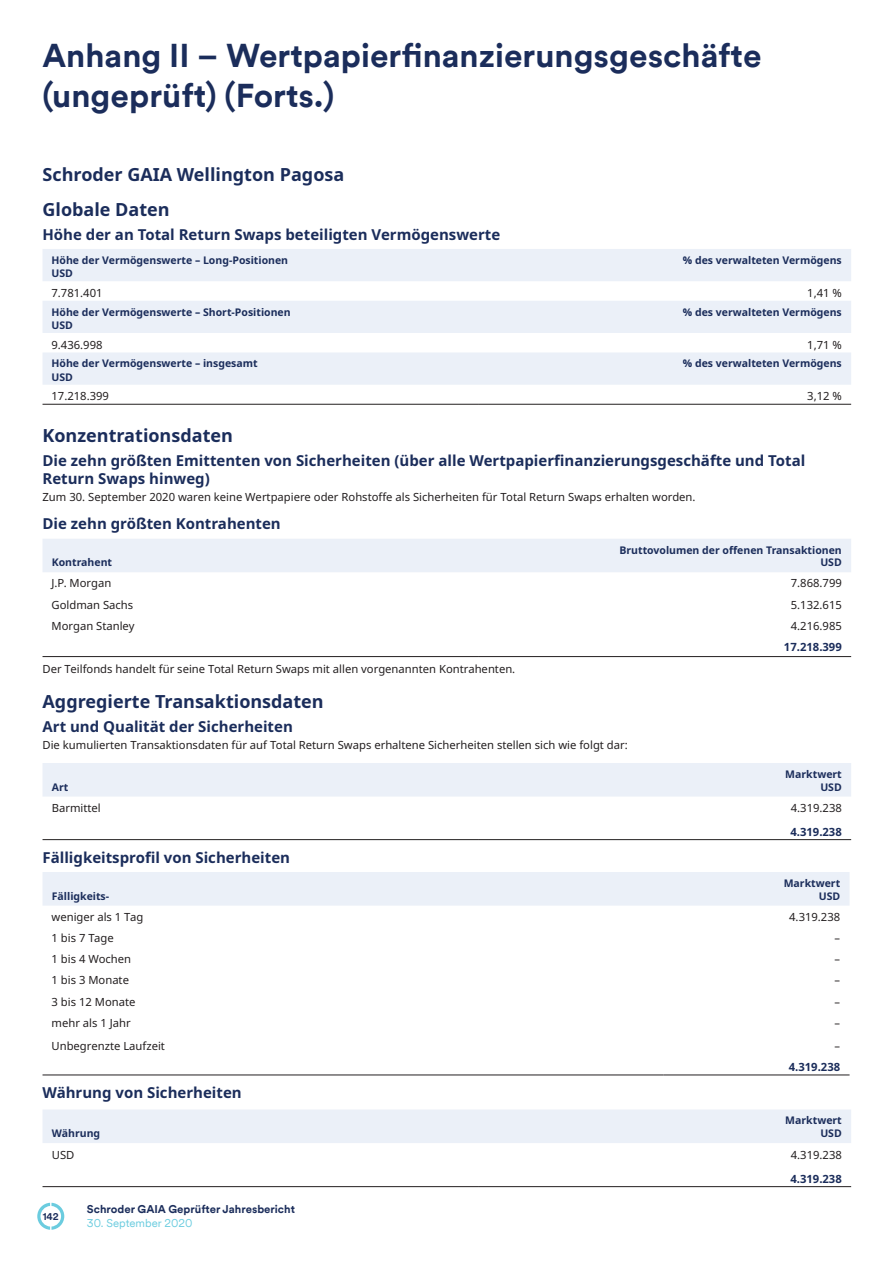
<style>
.page{position:relative;width:893px;height:1263px;background:#fff}
.page>*{position:absolute;margin:0;border:0;box-sizing:border-box;transform-origin:0 0}
.Section_Head{font:700 33px/39.6px "Schroders Circular TT";color:#1b2d5b}
.t1{font:700 18px "Noto Sans";color:#1b2d5b}
.t2{font:700 15px/18px "Noto Sans";color:#1b2d5b}
.Para{font:11.25px "Noto Sans";color:#231f20}
.Table_L{font:11.25px "Noto Sans";color:#231f20}
.Table_R{font:11.25px "Noto Sans";color:#231f20}
.Table_Col_HD_R{font:700 11.25px "Noto Sans";color:#1b2d5b}
.t3{font:700 11.25px "Schroders Circular TT";color:#1b2d5b}
.t4{font:11.25px "Schroders Circular TT";color:#6bccdf}
.Table_Col_HD_L{font:700 10.5px/13.5px "Noto Sans";color:#1b2d5b}
.Table_Col_HD_R-2{font:700 10.5px/12.6px "Noto Sans";color:#1b2d5b;text-align:right}
.t5{font:700 9.75px "Schroders Circular TT";color:#1b2d5b}
</style>
<div class="page">
<svg style="left:37px;top:1203px;width:27px;height:26px"></svg>
<svg style="left:43px;top:249px;width:808px;height:136px;fill:#ebf0f8"></svg>
<hr style="left:43px;top:404px;width:436px;height:1px;background:#231f20">
<hr style="left:479px;top:404px;width:372px;height:1px;background:#231f20">
<div style="left:43px;top:539px;width:808px;height:33px;background:#ebf0f8"></div>
<hr style="left:43px;top:656px;width:436px;height:1px;background:#231f20">
<hr style="left:479px;top:656px;width:372px;height:1px;background:#231f20">
<div style="left:43px;top:763px;width:808px;height:33px;background:#ebf0f8"></div>
<hr style="left:43px;top:839px;width:436px;height:1px;background:#231f20">
<hr style="left:479px;top:839px;width:372px;height:1px;background:#231f20">
<div style="left:43px;top:872px;width:806px;height:34px;background:#ebf0f8"></div>
<hr style="left:43px;top:1074px;width:620px;height:1px;background:#231f20">
<hr style="left:663px;top:1074px;width:186px;height:1px;background:#231f20">
<div style="left:43px;top:1110px;width:808px;height:33px;background:#ebf0f8"></div>
<hr style="left:43px;top:1186px;width:436px;height:1px;background:#231f20">
<hr style="left:479px;top:1186px;width:372px;height:1px;background:#231f20">
<p class="Section_Head" style="left:43px;top:35px;width:720px">Anhang II – Wertpapierfinanzierungsgeschäfte (ungeprüft) (Forts.)</p>
<h1 class="t1" style="left:43px;top:162px;width:303px">Schroder GAIA Wellington Pagosa</h1>
<h2 class="t1" style="left:43px;top:197px;width:129px">Globale Daten</h2>
<h2 class="t2" style="left:43px;top:225px;width:459px">Höhe der an Total Return Swaps beteiligten Vermögenswerte</h2>
<p class="Table_Col_HD_L" style="left:52px;top:254px;width:238px">Höhe der Vermögenswerte – Long-Positionen<br>USD</p>
<p class="Table_Col_HD_R-2" style="left:683px;top:254px;width:160px">% des verwalteten Vermögens</p>
<p class="Table_L" style="left:52px;top:285px;width:53px">7.781.401</p>
<p class="Table_R" style="left:807px;top:285px;width:36px">1,41 %</p>
<p class="Table_Col_HD_L" style="left:52px;top:305px;width:241px">Höhe der Vermögenswerte – Short-Positionen<br>USD</p>
<p class="Table_Col_HD_R-2" style="left:683px;top:306px;width:160px">% des verwalteten Vermögens</p>
<p class="Table_L" style="left:52px;top:337px;width:53px">9.436.998</p>
<p class="Table_R" style="left:807px;top:337px;width:36px">1,71 %</p>
<p class="Table_Col_HD_L" style="left:52px;top:357px;width:208px">Höhe der Vermögenswerte – insgesamt<br>USD</p>
<p class="Table_Col_HD_R-2" style="left:683px;top:358px;width:160px">% des verwalteten Vermögens</p>
<p class="Table_L" style="left:52px;top:389px;width:59px">17.218.399</p>
<p class="Table_R" style="left:807px;top:389px;width:36px">3,12 %</p>
<h2 class="t1" style="left:43px;top:423px;width:192px">Konzentrationsdaten</h2>
<h2 class="t2" style="left:43px;top:452px;width:764px">Die zehn größten Emittenten von Sicherheiten (über alle Wertpapierfinanzierungsgeschäfte und Total<br>Return Swaps hinweg)</h2>
<p class="Para" style="left:43px;top:489px;width:655px">Zum 30. September 2020 waren keine Wertpapiere oder Rohstoffe als Sicherheiten für Total Return Swaps erhalten worden.</p>
<h2 class="t2" style="left:43px;top:515px;width:240px">Die zehn größten Kontrahenten</h2>
<p class="Table_Col_HD_L" style="left:52px;top:556px;width:62px">Kontrahent</p>
<p class="Table_Col_HD_R-2" style="left:619px;top:544px;width:224px">Bruttovolumen der offenen Transaktionen<br>USD</p>
<p class="Table_L" style="left:52px;top:575px;width:61px">J.P. Morgan</p>
<p class="Table_R" style="left:791px;top:575px;width:53px">7.868.799</p>
<p class="Table_L" style="left:52px;top:597px;width:83px">Goldman Sachs</p>
<p class="Table_R" style="left:791px;top:597px;width:53px">5.132.615</p>
<p class="Table_L" style="left:52px;top:618px;width:85px">Morgan Stanley</p>
<p class="Table_R" style="left:791px;top:618px;width:53px">4.216.985</p>
<p class="Table_Col_HD_R" style="left:784px;top:639px;width:59px">17.218.399</p>
<p class="Para" style="left:43px;top:661px;width:474px">Der Teilfonds handelt für seine Total Return Swaps mit allen vorgenannten Kontrahenten.</p>
<h2 class="t1" style="left:43px;top:689px;width:283px">Aggregierte Transaktionsdaten</h2>
<h2 class="t2" style="left:43px;top:717px;width:252px">Art und Qualität der Sicherheiten</h2>
<p class="Para" style="left:43px;top:737px;width:587px">Die kumulierten Transaktionsdaten für auf Total Return Swaps erhaltene Sicherheiten stellen sich wie folgt dar:</p>
<p class="Table_Col_HD_L" style="left:52px;top:780px;width:18px">Art</p>
<p class="Table_Col_HD_R-2" style="left:785px;top:768px;width:58px">Marktwert<br>USD</p>
<p class="Table_L" style="left:52px;top:800px;width:51px">Barmittel</p>
<p class="Table_R" style="left:791px;top:800px;width:53px">4.319.238</p>
<p class="Table_Col_HD_R" style="left:790px;top:824px;width:53px">4.319.238</p>
<h2 class="t2" style="left:43px;top:848px;width:249px">Fälligkeitsprofil von Sicherheiten</h2>
<p class="Table_Col_HD_L" style="left:52px;top:889px;width:59px">Fälligkeits-</p>
<p class="Table_Col_HD_R-2" style="left:784px;top:877px;width:58px">Marktwert<br>USD</p>
<p class="Table_L" style="left:52px;top:909px;width:93px">weniger als 1 Tag</p>
<p class="Table_R" style="left:789px;top:909px;width:53px">4.319.238</p>
<p class="Table_L" style="left:52px;top:930px;width:64px">1 bis 7 Tage</p>
<p class="Table_R" style="left:835px;top:930px;width:7px">–</p>
<p class="Table_L" style="left:52px;top:951px;width:81px">1 bis 4 Wochen</p>
<p class="Table_R" style="left:835px;top:951px;width:7px">–</p>
<p class="Table_L" style="left:52px;top:973px;width:79px">1 bis 3 Monate</p>
<p class="Table_R" style="left:835px;top:973px;width:7px">–</p>
<p class="Table_L" style="left:52px;top:994px;width:85px">3 bis 12 Monate</p>
<p class="Table_R" style="left:835px;top:994px;width:7px">–</p>
<p class="Table_L" style="left:52px;top:1015px;width:81px">mehr als 1 Jahr</p>
<p class="Table_R" style="left:835px;top:1015px;width:7px">–</p>
<p class="Table_L" style="left:52px;top:1038px;width:115px">Unbegrenzte Laufzeit</p>
<p class="Table_R" style="left:835px;top:1038px;width:7px">–</p>
<p class="Table_Col_HD_R" style="left:789px;top:1059px;width:53px">4.319.238</p>
<h2 class="t2" style="left:43px;top:1084px;width:201px">Währung von Sicherheiten</h2>
<p class="Table_Col_HD_L" style="left:52px;top:1127px;width:50px">Währung</p>
<p class="Table_Col_HD_R-2" style="left:785px;top:1114px;width:58px">Marktwert<br>USD</p>
<p class="Table_L" style="left:52px;top:1147px;width:24px">USD</p>
<p class="Table_R" style="left:791px;top:1147px;width:53px">4.319.238</p>
<p class="Table_Col_HD_R" style="left:790px;top:1171px;width:53px">4.319.238</p>
<p class="t5" style="left:43px;top:1210px;width:18px">142</p>
<p class="t3" style="left:87px;top:1201px;width:210px">Schroder GAIA Geprüfter Jahresbericht</p>
<p class="t4" style="left:87px;top:1215px;width:107px">30. September 2020</p>
</div>
